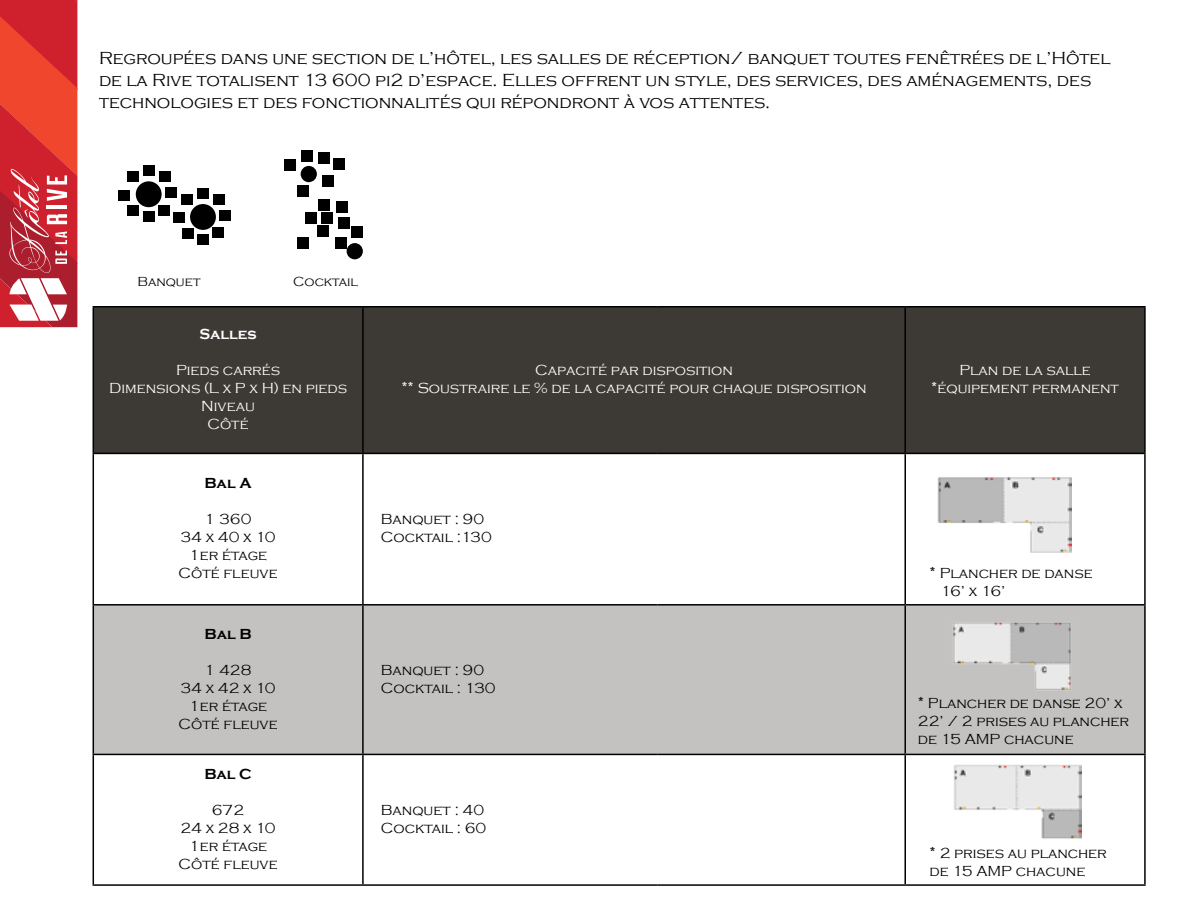
<style>
.page{position:relative;width:1188px;height:918px;background:#fff}
.page>*{position:absolute;margin:0;border:0;box-sizing:border-box;transform-origin:0 0}
.t1{font:300 18px/21.6px "Copperplate Gothic";color:#000}
.t2{font:300 15px/18px "Copperplate Gothic";color:#000}
.t3{font:300 15px/18px "Copperplate Gothic";color:#fff;text-align:center}
.t4{font:700 15px "Copperplate Gothic";color:#000}
.t5{font:700 15px "Copperplate Gothic";color:#fff}
.t6{font:300 13.5px "Copperplate Gothic";color:#000}
</style>
<div class="page">
<svg style="left:0;top:0;width:77px;height:327px;background:#d64446"></svg>
<div style="left:94px;top:308px;width:1050px;height:145px;background:#3d3934"></div>
<div style="left:94px;top:606px;width:1050px;height:148px;background:#c3c2c0"></div>
<hr style="left:93px;top:306px;width:270px;height:2px;background:#000">
<hr style="left:93px;top:308px;width:1px;height:145px;background:#000">
<hr style="left:363px;top:306px;width:295px;height:2px;background:#000">
<hr style="left:362px;top:308px;width:2px;height:145px;background:#000">
<hr style="left:658px;top:306px;width:247px;height:2px;background:#000">
<hr style="left:905px;top:306px;width:241px;height:2px;background:#000">
<hr style="left:904px;top:308px;width:2px;height:145px;background:#000">
<hr style="left:1144px;top:308px;width:2px;height:145px;background:#000">
<hr style="left:93px;top:453px;width:270px;height:1px;background:#000">
<hr style="left:93px;top:454px;width:1px;height:150px;background:#000">
<hr style="left:363px;top:453px;width:295px;height:1px;background:#000">
<hr style="left:362px;top:454px;width:2px;height:150px;background:#000">
<hr style="left:658px;top:453px;width:247px;height:1px;background:#000">
<hr style="left:905px;top:453px;width:241px;height:1px;background:#000">
<hr style="left:904px;top:454px;width:2px;height:150px;background:#000">
<hr style="left:1144px;top:454px;width:2px;height:150px;background:#000">
<hr style="left:93px;top:604px;width:270px;height:2px;background:#000">
<hr style="left:93px;top:606px;width:1px;height:148px;background:#000">
<hr style="left:363px;top:604px;width:295px;height:2px;background:#000">
<hr style="left:362px;top:606px;width:2px;height:148px;background:#000">
<hr style="left:658px;top:604px;width:247px;height:2px;background:#000">
<hr style="left:905px;top:604px;width:241px;height:2px;background:#000">
<hr style="left:904px;top:606px;width:2px;height:148px;background:#000">
<hr style="left:1144px;top:606px;width:2px;height:148px;background:#000">
<hr style="left:93px;top:754px;width:270px;height:1px;background:#000">
<hr style="left:93px;top:755px;width:1px;height:129px;background:#000">
<hr style="left:363px;top:754px;width:295px;height:1px;background:#000">
<hr style="left:362px;top:755px;width:2px;height:129px;background:#000">
<hr style="left:658px;top:754px;width:247px;height:1px;background:#000">
<hr style="left:905px;top:754px;width:241px;height:1px;background:#000">
<hr style="left:904px;top:755px;width:2px;height:129px;background:#000">
<hr style="left:1144px;top:755px;width:2px;height:129px;background:#000">
<hr style="left:93px;top:884px;width:270px;height:2px;background:#000">
<hr style="left:363px;top:884px;width:295px;height:2px;background:#000">
<hr style="left:658px;top:884px;width:247px;height:2px;background:#000">
<hr style="left:905px;top:884px;width:241px;height:2px;background:#000">
<img style="left:937px;top:477px;width:134px;height:76px">
<img style="left:935px;top:617px;width:153px;height:78px">
<img style="left:953px;top:764px;width:128px;height:75px">
<div style="left:119px;top:190px;width:11px;height:10px;background:#000"></div>
<div style="left:128px;top:205px;width:11px;height:11px;background:#000"></div>
<div style="left:143px;top:212px;width:11px;height:10px;background:#000"></div>
<div style="left:159px;top:205px;width:11px;height:11px;background:#000"></div>
<div style="left:165px;top:187px;width:11px;height:11px;background:#000"></div>
<div style="left:159px;top:172px;width:11px;height:10px;background:#000"></div>
<div style="left:143px;top:165px;width:11px;height:11px;background:#000"></div>
<div style="left:127px;top:172px;width:11px;height:10px;background:#000"></div>
<div style="left:136px;top:181px;width:26px;height:26px;background:#000;border-radius:50%"></div>
<div style="left:173px;top:213px;width:11px;height:10px;background:#000"></div>
<div style="left:182px;top:228px;width:11px;height:10px;background:#000"></div>
<div style="left:197px;top:234px;width:12px;height:11px;background:#000"></div>
<div style="left:213px;top:228px;width:11px;height:10px;background:#000"></div>
<div style="left:220px;top:210px;width:11px;height:11px;background:#000"></div>
<div style="left:213px;top:194px;width:11px;height:11px;background:#000"></div>
<div style="left:197px;top:188px;width:11px;height:11px;background:#000"></div>
<div style="left:182px;top:194px;width:11px;height:11px;background:#000"></div>
<div style="left:190px;top:204px;width:26px;height:26px;background:#000;border-radius:50%"></div>
<div style="left:285px;top:159px;width:11px;height:12px;background:#000"></div>
<div style="left:301px;top:151px;width:11px;height:11px;background:#000"></div>
<div style="left:318px;top:153px;width:11px;height:11px;background:#000"></div>
<div style="left:334px;top:158px;width:11px;height:11px;background:#000"></div>
<div style="left:336px;top:202px;width:11px;height:11px;background:#000"></div>
<div style="left:338px;top:217px;width:11px;height:11px;background:#000"></div>
<div style="left:352px;top:226px;width:11px;height:11px;background:#000"></div>
<div style="left:335px;top:237px;width:12px;height:12px;background:#000"></div>
<div style="left:318px;top:226px;width:11px;height:11px;background:#000"></div>
<div style="left:321px;top:212px;width:11px;height:12px;background:#000"></div>
<div style="left:318px;top:200px;width:11px;height:11px;background:#000"></div>
<div style="left:305px;top:213px;width:11px;height:11px;background:#000"></div>
<div style="left:297px;top:238px;width:11px;height:11px;background:#000"></div>
<div style="left:322px;top:175px;width:11px;height:11px;background:#000"></div>
<div style="left:297px;top:186px;width:11px;height:11px;background:#000"></div>
<div style="left:301px;top:166px;width:16px;height:16px;background:#000;border-radius:50%"></div>
<div style="left:347px;top:243px;width:16px;height:16px;background:#000;border-radius:50%"></div>
<p class="t1" style="left:99px;top:48px;width:1013px">Regroupées dans une section de l’hôtel, les salles de réception/ banquet toutes fenêtrées de l’Hôtel de la Rive totalisent 13 600 pi2 d’espace. Elles offrent un style, des services, des aménagements, des technologies et des fonctionnalités qui répondront à vos attentes.</p>
<p class="t6" style="left:138px;top:274px;width:65px">Banquet</p>
<p class="t6" style="left:293px;top:274px;width:67px">Cocktail</p>
<p class="t5" style="left:199px;top:326px;width:59px">Salles</p>
<p class="t3" style="left:109px;top:362px;width:239px">Pieds carrés<br>Dimensions (L x P x H) en pieds<br>Niveau<br>Côté</p>
<p class="t3" style="left:401px;top:362px;width:467px">Capacité par disposition<br>** Soustraire le % de la capacité pour chaque disposition</p>
<p class="t3" style="left:931px;top:362px;width:189px">Plan de la salle *équipement permanent</p>
<p class="t4" style="left:205px;top:475px;width:49px">Bal A</p>
<p class="t2" style="left:179px;top:511px;width:101px;text-align:center">1 360<br>34 x 40 x 10<br>1er étage<br>Côté fleuve</p>
<p class="t2" style="left:381px;top:511px;width:112px">Banquet : 90<br>Cocktail :130</p>
<p class="t4" style="left:205px;top:626px;width:48px">Bal B</p>
<p class="t2" style="left:179px;top:661px;width:101px;text-align:center">1 428<br>34 x 42 x 10<br>1er étage<br>Côté fleuve</p>
<p class="t2" style="left:381px;top:661px;width:116px">Banquet : 90<br>Cocktail : 130</p>
<p class="t4" style="left:204px;top:766px;width:49px">Bal C</p>
<p class="t2" style="left:179px;top:801px;width:101px;text-align:center">672<br>24 x 28 x 10<br>1er étage<br>Côté fleuve</p>
<p class="t2" style="left:381px;top:801px;width:107px">Banquet : 40<br>Cocktail : 60</p>
<p class="t2" style="left:941px;top:564px;width:153px;text-indent:-11px">* Plancher de danse<br>16’ x 16’</p>
<p class="t2" style="left:918px;top:695px;width:213px">* Plancher de danse 20’ x<br>22’ / 2 prises au plancher de 15 AMP chacune</p>
<p class="t2" style="left:930px;top:844px;width:179px">* 2 prises au plancher de 15 AMP chacune</p>
</div>
